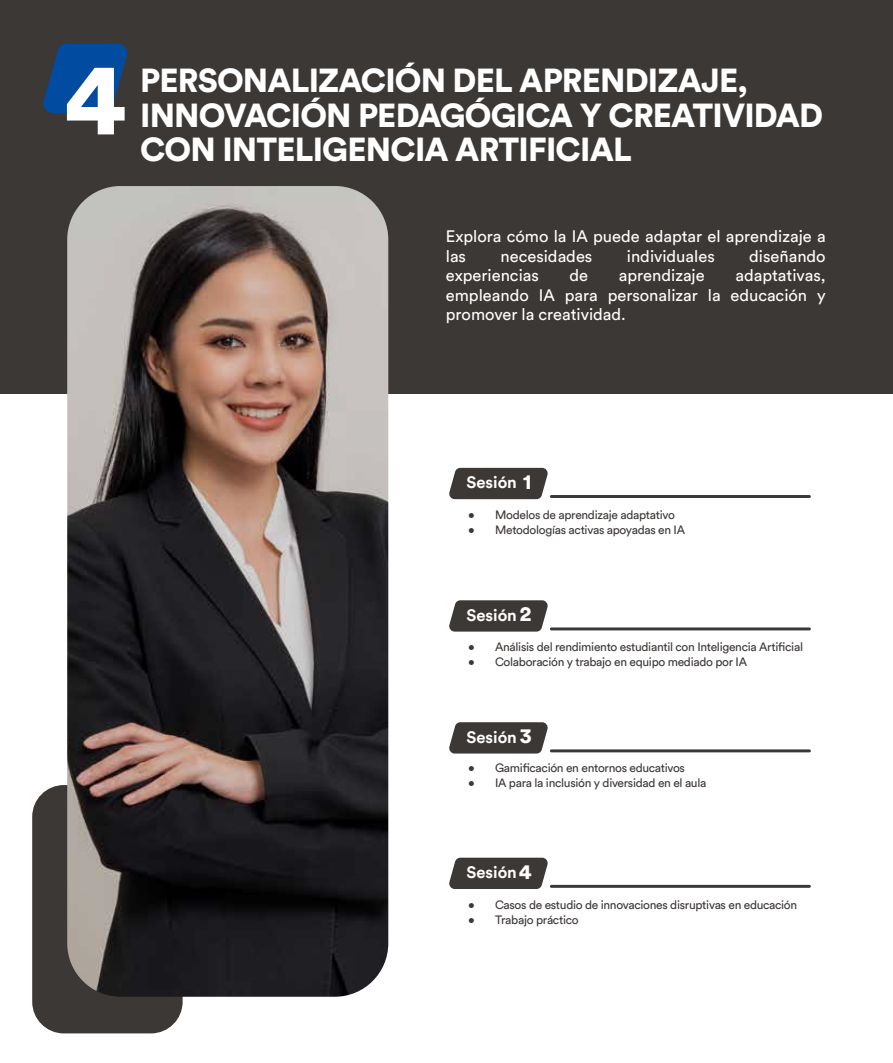
<style>
.page{position:relative;width:893px;height:1063px;background:#fff}
.page>*{position:absolute;margin:0;border:0;box-sizing:border-box;transform-origin:0 0}
.t1{font:900 102.6px "Circular Std";color:#fff}
.t2{font:900 33px/34.5px "Circular Std";letter-spacing:-.025em;color:#fff}
.t3{font:16.5px/19.5px "Circular Std";color:#fff}
.t4{font:700 16.5px "Circular Std";color:#fff}
.t5{font:12px "Circular Std";letter-spacing:-.025em;color:#3c3836}
.s1{font-weight:900;font-size:21px}
</style>
<div class="page">
<div style="left:0;top:0;width:893px;height:394px;background:#3c3836"></div>
<svg style="left:43px;top:43px;width:85px;height:70px"></svg>
<div style="left:32px;top:785px;width:151px;height:248px;background:#3c3836;border-radius:32px"></div>
<svg style="left:67px;top:186px;width:321px;height:811px;background:#59504e"></svg>
<svg style="left:449px;top:468px;width:99px;height:31px;background:#494543"></svg>
<hr style="left:550px;top:495px;width:261px;height:3px;background:#3c3836">
<svg style="left:449px;top:600px;width:99px;height:32px;background:#4d4947"></svg>
<hr style="left:550px;top:627px;width:261px;height:3px;background:#3c3836">
<svg style="left:449px;top:722px;width:99px;height:32px;background:#4d4947"></svg>
<hr style="left:550px;top:749px;width:261px;height:3px;background:#3c3836">
<svg style="left:449px;top:858px;width:99px;height:31px;background:#494543"></svg>
<hr style="left:550px;top:885px;width:261px;height:3px;background:#3c3836">
<h1 class="t1" style="left:64px;top:30px;width:64px">4</h1>
<h2 class="t2" style="left:140px;top:63px;width:684px">PERSONALIZACIÓN DEL APRENDIZAJE,<br>INNOVACIÓN PEDAGÓGICA Y CREATIVIDAD</h2>
<h2 class="t2" style="left:140px;top:132px;width:493px">CON INTELIGENCIA ARTIFICIAL</h2>
<h3 class="t3" style="left:446px;top:226px;width:381px">Explora cómo la IA puede adaptar el aprendizaje a las</h3>
<h3 class="t3" style="left:500px;top:246px;width:93px">necesidades</h3>
<h3 class="t3" style="left:627px;top:246px;width:89px">individuales</h3>
<h3 class="t3" style="left:749px;top:246px;width:78px">diseñando</h3>
<h3 class="t3" style="left:446px;top:265px;width:95px">experiencias</h3>
<h3 class="t3" style="left:570px;top:265px;width:20px">de</h3>
<h3 class="t3" style="left:619px;top:265px;width:87px">aprendizaje</h3>
<h3 class="t3" style="left:446px;top:265px;width:381px;text-align:justify;text-indent:290px">adaptativas, empleando IA para personalizar la educación y promover la creatividad.</h3>
<h3 class="t4" style="left:466px;top:472px;width:66px">Sesión <span class="s1">1</span></h3>
<p class="t5" style="left:468px;top:508px;width:208px">• Modelos de aprendizaje adaptativo</p>
<p class="t5" style="left:468px;top:523px;width:218px">• Metodologías activas apoyadas en IA</p>
<h3 class="t4" style="left:466px;top:604px;width:66px">Sesión <span class="s1">2</span></h3>
<p class="t5" style="left:468px;top:640px;width:336px">• Análisis del rendimiento estudiantil con Inteligencia Artificial</p>
<p class="t5" style="left:468px;top:655px;width:280px">• Colaboración y trabajo en equipo mediado por IA</p>
<h3 class="t4" style="left:466px;top:726px;width:66px">Sesión <span class="s1">3</span></h3>
<p class="t5" style="left:468px;top:760px;width:218px">• Gamificación en entornos educativos</p>
<p class="t5" style="left:468px;top:775px;width:240px">• IA para la inclusión y diversidad en el aula</p>
<h3 class="t4" style="left:466px;top:862px;width:66px">Sesión<span class="s1">4</span></h3>
<p class="t5" style="left:468px;top:897px;width:331px">• Casos de estudio de innovaciones disruptivas en educación</p>
<p class="t5" style="left:468px;top:912px;width:112px">• Trabajo práctico</p>
</div>
